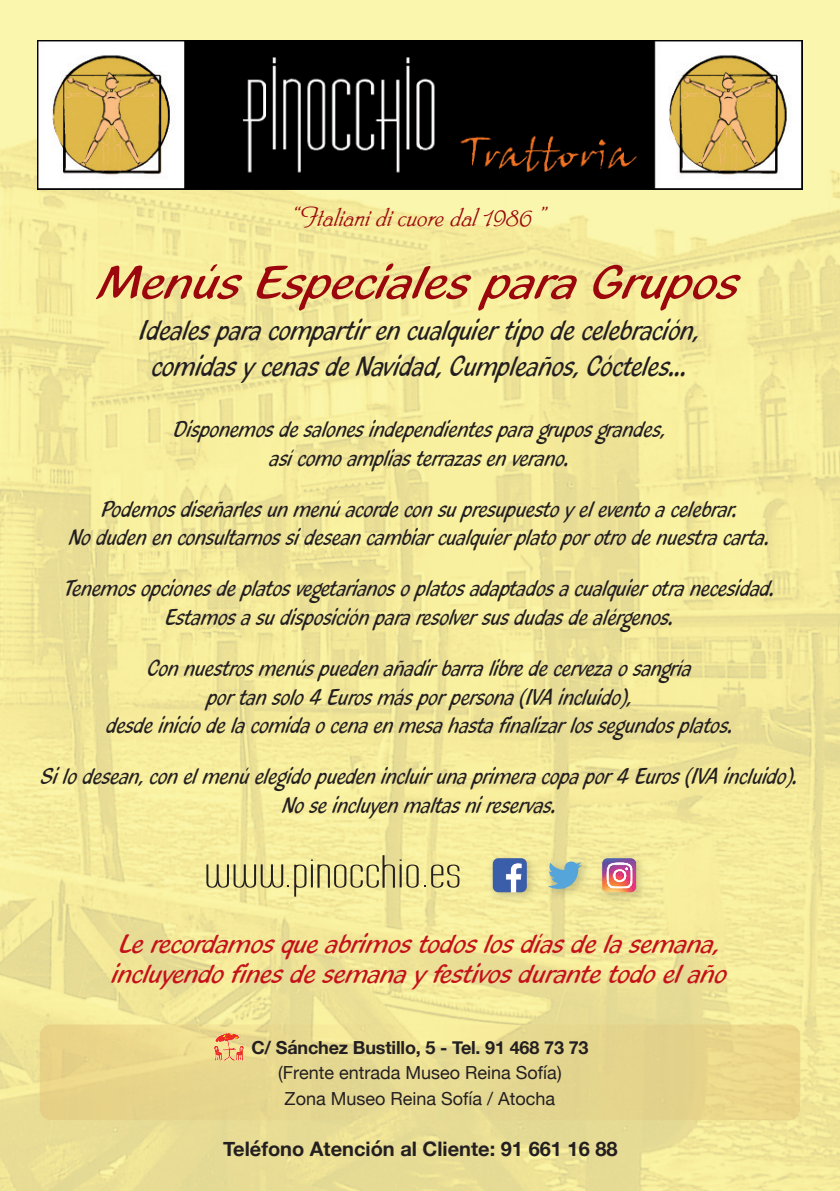
<style>
.page{position:relative;width:840px;height:1191px;background:#fff}
.page>*{position:absolute;margin:0;border:0;box-sizing:border-box;transform-origin:0 0}
.t1{font:50px "Blacklight D";color:#9b070c}
.t2{font:40px "Labtop";color:#231f20;scale:1.48 1}
.t3{font:30px/36px "Blacklight D";color:#231f20;text-align:center;scale:.8 1}
.t4{font:28px/30px "Blacklight D";color:#c4121a;scale:.9 1}
.t5{font:italic 26px "Phyllis";color:#9b070c}
.t6{font:24px/28.8px "Blacklight D";color:#231f20;text-align:center;scale:.8 1}
.t7{font:700 20px "Helvetica Neue";color:#231f20}
.t8{font:18px/25.2px "Helvetica Neue";color:#231f20;text-align:center}
.t9{font:700 18px "Helvetica Neue";letter-spacing:-.01em;color:#231f20}
</style>
<div class="page">
<img style="left:0;top:0;width:839px;height:1191px">
<img style="left:40px;top:1024px;width:759px;height:96px">
<img style="left:37px;top:41px;width:765px;height:149px">
<img style="left:214px;top:1033px;width:29px;height:27px">
<img style="left:482px;top:848px;width:172px;height:62px">
<img style="left:492px;top:858px;width:34px;height:34px;border-radius:6px">
<img style="left:547px;top:861px;width:34px;height:28px">
<img style="left:601px;top:858px;width:34px;height:34px">
<p class="t5" style="left:292px;top:201px;width:257px">“Italiani di cuore dal 1986 ”</p>
<h1 class="t1" style="left:100px;top:251px;width:641px">Menús Especiales para Grupos</h1>
<p class="t3" style="left:140px;top:311px;width:701px">Ideales para compartir en cualquier tipo de celebración, comidas y cenas de Navidad, Cumpleaños, Cócteles...</p>
<p class="t6" style="left:174px;top:414px;width:616px">Disponemos de salones independientes para grupos grandes, así como amplias terrazas en verano.</p>
<p class="t6" style="left:70px;top:493px;width:876px">Podemos diseñarles un menú acorde con su presupuesto y el evento a celebrar.<br>No duden en consultarnos si desean cambiar cualquier plato por otro de nuestra carta.</p>
<p class="t6" style="left:65px;top:573px;width:889px">Tenemos opciones de platos vegetarianos o platos adaptados a cualquier otra necesidad.<br>Estamos a su disposición para resolver sus dudas de alérgenos.</p>
<p class="t6" style="left:107px;top:653px;width:784px">Con nuestros menús pueden añadir barra libre de cerveza o sangría<br>por tan solo 4 Euros más por persona (IVA incluido),<br>desde inicio de la comida o cena en mesa hasta finalizar los segundos platos.</p>
<p class="t6" style="left:42px;top:761px;width:946px">Si lo desean, con el menú elegido pueden incluir una primera copa por 4 Euros (IVA incluido).<br>No se incluyen maltas ni reservas.</p>
<h2 class="t2" style="left:204px;top:847px;width:175px">www.pinocchio.es</h2>
<p class="t4" style="left:112px;top:927px;width:684px">Le recordamos que abrimos todos los días de la semana, incluyendo fines de semana y festivos durante todo el año</p>
<p class="t9" style="left:251px;top:1036px;width:338px">C/ Sánchez Bustillo, 5 - Tel. 91 468 73 73</p>
<p class="t8" style="left:278px;top:1060px;width:285px">(Frente entrada Museo Reina Sofía)<br>Zona Museo Reina Sofía / Atocha</p>
<p class="t7" style="left:223px;top:1136px;width:396px">Teléfono Atención al Cliente: 91 661 16 88</p>
</div>
